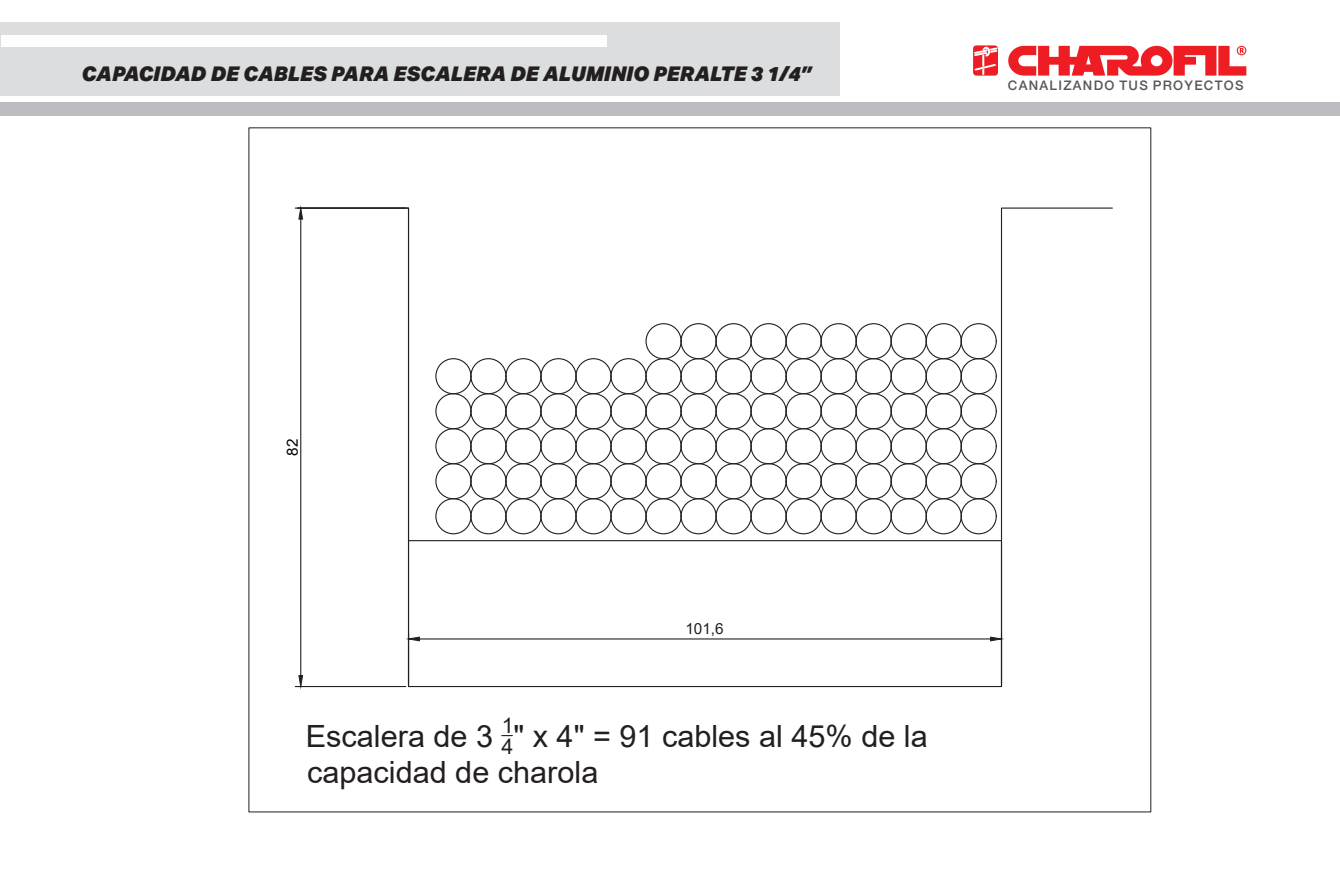
<style>
.page{position:relative;width:1340px;height:893px;background:#fff}
.page>*{position:absolute;margin:0;border:0;box-sizing:border-box;transform-origin:0 0}
.t1{font:30.6px/36.2px "Arial";color:#231f20}
.t2{font:italic 900 20.25px "Aktiv Grotesk";color:#231f20}
.t3{font:15.3px "Arial";color:#231f20}
.t4{font:15.3px "Arial";color:#000001}
.t5{font:500 13.05px "Helvetica Neue";letter-spacing:.1em;color:#57585a}
</style>
<div class="page">
<div style="left:0;top:102px;width:1339px;height:14px;background:#bcbdc0"></div>
<svg style="left:1008px;top:46px;width:238px;height:30px"></svg>
<svg style="left:973px;top:45px;width:25px;height:31px"></svg>
<div style="left:0;top:22px;width:839px;height:74px;background:#dcdddf"></div>
<div style="left:1px;top:36px;width:605px;height:11px;background:#fff"></div>
<svg style="left:409px;top:207px;width:704px;height:480px"></svg>
<svg style="left:409px;top:540px;width:593px;height:148px"></svg>
<svg style="left:296px;top:207px;width:113px;height:481px"></svg>
<div style="left:645px;top:498px;width:36px;height:36px;border:1px solid #231f20;border-radius:50%"></div>
<div style="left:680px;top:498px;width:36px;height:36px;border:1px solid #231f20;border-radius:50%"></div>
<div style="left:715px;top:498px;width:36px;height:36px;border:1px solid #231f20;border-radius:50%"></div>
<div style="left:750px;top:498px;width:36px;height:36px;border:1px solid #231f20;border-radius:50%"></div>
<div style="left:785px;top:498px;width:36px;height:36px;border:1px solid #231f20;border-radius:50%"></div>
<div style="left:820px;top:498px;width:36px;height:36px;border:1px solid #231f20;border-radius:50%"></div>
<div style="left:855px;top:498px;width:36px;height:36px;border:1px solid #231f20;border-radius:50%"></div>
<div style="left:890px;top:498px;width:36px;height:36px;border:1px solid #231f20;border-radius:50%"></div>
<div style="left:925px;top:498px;width:36px;height:36px;border:1px solid #231f20;border-radius:50%"></div>
<div style="left:960px;top:498px;width:36px;height:36px;border:1px solid #231f20;border-radius:50%"></div>
<div style="left:645px;top:463px;width:36px;height:36px;border:1px solid #231f20;border-radius:50%"></div>
<div style="left:680px;top:463px;width:36px;height:36px;border:1px solid #231f20;border-radius:50%"></div>
<div style="left:715px;top:463px;width:36px;height:36px;border:1px solid #231f20;border-radius:50%"></div>
<div style="left:750px;top:463px;width:36px;height:36px;border:1px solid #231f20;border-radius:50%"></div>
<div style="left:785px;top:463px;width:36px;height:36px;border:1px solid #231f20;border-radius:50%"></div>
<div style="left:820px;top:463px;width:36px;height:36px;border:1px solid #231f20;border-radius:50%"></div>
<div style="left:855px;top:463px;width:36px;height:36px;border:1px solid #231f20;border-radius:50%"></div>
<div style="left:890px;top:463px;width:36px;height:36px;border:1px solid #231f20;border-radius:50%"></div>
<div style="left:925px;top:463px;width:36px;height:36px;border:1px solid #231f20;border-radius:50%"></div>
<div style="left:960px;top:463px;width:36px;height:36px;border:1px solid #231f20;border-radius:50%"></div>
<div style="left:645px;top:428px;width:36px;height:36px;border:1px solid #231f20;border-radius:50%"></div>
<div style="left:680px;top:428px;width:36px;height:36px;border:1px solid #231f20;border-radius:50%"></div>
<div style="left:715px;top:428px;width:36px;height:36px;border:1px solid #231f20;border-radius:50%"></div>
<div style="left:750px;top:428px;width:36px;height:36px;border:1px solid #231f20;border-radius:50%"></div>
<div style="left:785px;top:428px;width:36px;height:36px;border:1px solid #231f20;border-radius:50%"></div>
<div style="left:820px;top:428px;width:36px;height:36px;border:1px solid #231f20;border-radius:50%"></div>
<div style="left:855px;top:428px;width:36px;height:36px;border:1px solid #231f20;border-radius:50%"></div>
<div style="left:890px;top:428px;width:36px;height:36px;border:1px solid #231f20;border-radius:50%"></div>
<div style="left:925px;top:428px;width:36px;height:36px;border:1px solid #231f20;border-radius:50%"></div>
<div style="left:960px;top:428px;width:36px;height:36px;border:1px solid #231f20;border-radius:50%"></div>
<div style="left:645px;top:393px;width:36px;height:36px;border:1px solid #231f20;border-radius:50%"></div>
<div style="left:680px;top:393px;width:36px;height:36px;border:1px solid #231f20;border-radius:50%"></div>
<div style="left:715px;top:393px;width:36px;height:36px;border:1px solid #231f20;border-radius:50%"></div>
<div style="left:750px;top:393px;width:36px;height:36px;border:1px solid #231f20;border-radius:50%"></div>
<div style="left:785px;top:393px;width:36px;height:36px;border:1px solid #231f20;border-radius:50%"></div>
<div style="left:820px;top:393px;width:36px;height:36px;border:1px solid #231f20;border-radius:50%"></div>
<div style="left:855px;top:393px;width:36px;height:36px;border:1px solid #231f20;border-radius:50%"></div>
<div style="left:890px;top:393px;width:36px;height:36px;border:1px solid #231f20;border-radius:50%"></div>
<div style="left:925px;top:393px;width:36px;height:36px;border:1px solid #231f20;border-radius:50%"></div>
<div style="left:960px;top:393px;width:36px;height:36px;border:1px solid #231f20;border-radius:50%"></div>
<div style="left:645px;top:358px;width:36px;height:36px;border:1px solid #231f20;border-radius:50%"></div>
<div style="left:680px;top:358px;width:36px;height:36px;border:1px solid #231f20;border-radius:50%"></div>
<div style="left:715px;top:358px;width:36px;height:36px;border:1px solid #231f20;border-radius:50%"></div>
<div style="left:750px;top:358px;width:36px;height:36px;border:1px solid #231f20;border-radius:50%"></div>
<div style="left:785px;top:358px;width:36px;height:36px;border:1px solid #231f20;border-radius:50%"></div>
<div style="left:820px;top:358px;width:36px;height:36px;border:1px solid #231f20;border-radius:50%"></div>
<div style="left:855px;top:358px;width:36px;height:36px;border:1px solid #231f20;border-radius:50%"></div>
<div style="left:890px;top:358px;width:36px;height:36px;border:1px solid #231f20;border-radius:50%"></div>
<div style="left:925px;top:358px;width:36px;height:36px;border:1px solid #231f20;border-radius:50%"></div>
<div style="left:960px;top:358px;width:36px;height:36px;border:1px solid #231f20;border-radius:50%"></div>
<div style="left:470px;top:498px;width:36px;height:36px;border:1px solid #231f20;border-radius:50%"></div>
<div style="left:505px;top:498px;width:36px;height:36px;border:1px solid #231f20;border-radius:50%"></div>
<div style="left:540px;top:498px;width:36px;height:36px;border:1px solid #231f20;border-radius:50%"></div>
<div style="left:575px;top:498px;width:36px;height:36px;border:1px solid #231f20;border-radius:50%"></div>
<div style="left:610px;top:498px;width:36px;height:36px;border:1px solid #231f20;border-radius:50%"></div>
<div style="left:820px;top:323px;width:36px;height:36px;border:1px solid #231f20;border-radius:50%"></div>
<div style="left:855px;top:323px;width:36px;height:36px;border:1px solid #231f20;border-radius:50%"></div>
<div style="left:890px;top:323px;width:36px;height:36px;border:1px solid #231f20;border-radius:50%"></div>
<div style="left:925px;top:323px;width:36px;height:36px;border:1px solid #231f20;border-radius:50%"></div>
<div style="left:960px;top:323px;width:36px;height:36px;border:1px solid #231f20;border-radius:50%"></div>
<div style="left:470px;top:463px;width:36px;height:36px;border:1px solid #231f20;border-radius:50%"></div>
<div style="left:505px;top:463px;width:36px;height:36px;border:1px solid #231f20;border-radius:50%"></div>
<div style="left:540px;top:463px;width:36px;height:36px;border:1px solid #231f20;border-radius:50%"></div>
<div style="left:575px;top:463px;width:36px;height:36px;border:1px solid #231f20;border-radius:50%"></div>
<div style="left:610px;top:463px;width:36px;height:36px;border:1px solid #231f20;border-radius:50%"></div>
<div style="left:645px;top:323px;width:36px;height:36px;border:1px solid #231f20;border-radius:50%"></div>
<div style="left:680px;top:323px;width:36px;height:36px;border:1px solid #231f20;border-radius:50%"></div>
<div style="left:715px;top:323px;width:36px;height:36px;border:1px solid #231f20;border-radius:50%"></div>
<div style="left:750px;top:323px;width:36px;height:36px;border:1px solid #231f20;border-radius:50%"></div>
<div style="left:785px;top:323px;width:36px;height:36px;border:1px solid #231f20;border-radius:50%"></div>
<div style="left:470px;top:428px;width:36px;height:36px;border:1px solid #231f20;border-radius:50%"></div>
<div style="left:505px;top:428px;width:36px;height:36px;border:1px solid #231f20;border-radius:50%"></div>
<div style="left:540px;top:428px;width:36px;height:36px;border:1px solid #231f20;border-radius:50%"></div>
<div style="left:575px;top:428px;width:36px;height:36px;border:1px solid #231f20;border-radius:50%"></div>
<div style="left:610px;top:428px;width:36px;height:36px;border:1px solid #231f20;border-radius:50%"></div>
<div style="left:470px;top:393px;width:36px;height:36px;border:1px solid #231f20;border-radius:50%"></div>
<div style="left:505px;top:393px;width:36px;height:36px;border:1px solid #231f20;border-radius:50%"></div>
<div style="left:540px;top:393px;width:36px;height:36px;border:1px solid #231f20;border-radius:50%"></div>
<div style="left:575px;top:393px;width:36px;height:36px;border:1px solid #231f20;border-radius:50%"></div>
<div style="left:610px;top:393px;width:36px;height:36px;border:1px solid #231f20;border-radius:50%"></div>
<div style="left:470px;top:358px;width:36px;height:36px;border:1px solid #231f20;border-radius:50%"></div>
<div style="left:505px;top:358px;width:36px;height:36px;border:1px solid #231f20;border-radius:50%"></div>
<div style="left:540px;top:358px;width:36px;height:36px;border:1px solid #231f20;border-radius:50%"></div>
<div style="left:575px;top:358px;width:36px;height:36px;border:1px solid #231f20;border-radius:50%"></div>
<div style="left:610px;top:358px;width:36px;height:36px;border:1px solid #231f20;border-radius:50%"></div>
<div style="left:435px;top:498px;width:36px;height:36px;border:1px solid #231f20;border-radius:50%"></div>
<div style="left:435px;top:463px;width:36px;height:36px;border:1px solid #231f20;border-radius:50%"></div>
<div style="left:435px;top:428px;width:36px;height:36px;border:1px solid #231f20;border-radius:50%"></div>
<div style="left:435px;top:393px;width:36px;height:36px;border:1px solid #231f20;border-radius:50%"></div>
<div style="left:435px;top:358px;width:36px;height:36px;border:1px solid #231f20;border-radius:50%"></div>
<hr style="left:295px;top:208px;width:111px;height:1px;background:#231f20">
<hr style="left:295px;top:686px;width:111px;height:1px;background:#231f20">
<hr style="left:300px;top:219px;width:1px;height:456px;background:#231f20">
<svg style="left:298px;top:207px;width:6px;height:13px"></svg>
<svg style="left:298px;top:674px;width:6px;height:14px"></svg>
<hr style="left:408px;top:633px;width:1px;height:51px;background:#231f20">
<hr style="left:1000px;top:633px;width:2px;height:51px;background:#231f20">
<hr style="left:419px;top:638px;width:571px;height:1px;background:#231f20">
<svg style="left:407px;top:636px;width:13px;height:6px"></svg>
<svg style="left:989px;top:636px;width:12px;height:6px"></svg>
<p class="t2" style="left:81px;top:61px;width:731px">CAPACIDAD DE CABLES PARA ESCALERA DE ALUMINIO PERALTE 3 1/4”</p>
<p class="t5" style="left:1008px;top:75px;width:237px">CANALIZANDO TUS PROYECTOS</p>
<p class="t4" style="left:282px;top:456px;width:19px;rotate:-90deg">82</p>
<p class="t3" style="left:685px;top:618px;width:40px">101,6</p>
<p class="t1" style="left:306px;top:717px;width:209px">Escalera de 3 <sup>1</sup></p>
<p class="t1" style="left:307px;top:717px;width:622px;text-indent:194px"><sub>4</sub>" x 4" = 91 cables al 45% de la capacidad de charola</p>
</div>
